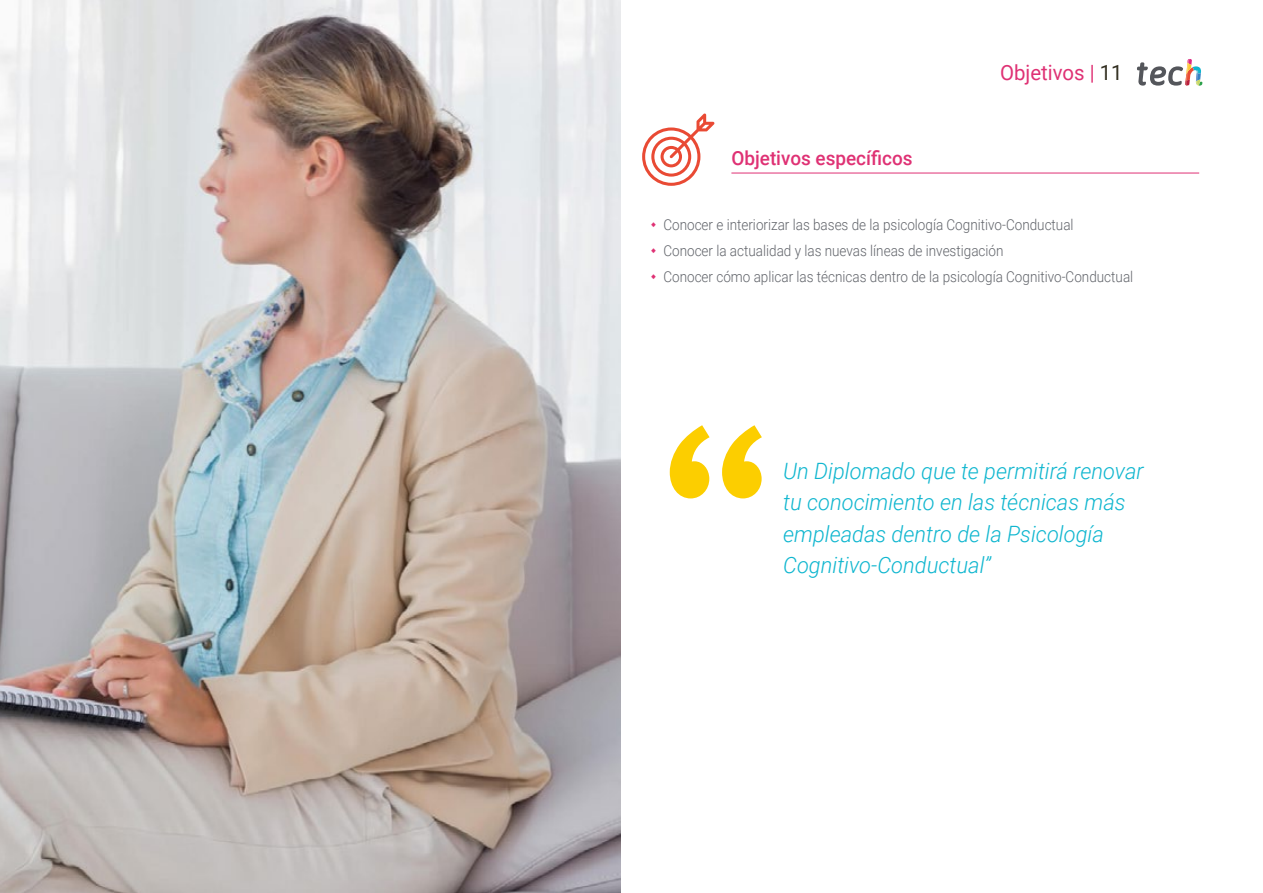
<style>
.page{position:relative;width:1263px;height:893px;background:#fff}
.page>*{position:absolute;margin:0;border:0;box-sizing:border-box;transform-origin:0 0}
.t1{font:italic 300 22.5px/31.5px "Roboto";color:#0fb6cf}
.t2{font:21px "Roboto";color:#df3174}
.t3{font:500 19.5px "Roboto";color:#df3174}
.t4{font:300 15px/26px "Roboto";color:#61646a;scale:.9 1}
.s1{color:#312e20}
</style>
<div class="page">
<img style="left:0;top:0;width:621px;height:893px">
<svg style="left:670px;top:425px;width:92px;height:73px"></svg>
<svg style="left:1137px;top:59px;width:65px;height:27px"></svg>
<hr style="left:731px;top:173px;width:468px;height:1px;background:#df3174">
<svg style="left:642px;top:113px;width:72px;height:73px"></svg>
<h3 class="t3" style="left:731px;top:144px;width:183px">Objetivos específicos</h3>
<h2 class="t2" style="left:1000px;top:57px;width:124px">Objetivos | <span class="s1">11</span></h2>
<p class="t4" style="left:663px;top:211px;width:524px">Conocer e interiorizar las bases de la psicología Cognitivo-Conductual<br>Conocer la actualidad y las nuevas líneas de investigación<br>Conocer cómo aplicar las técnicas dentro de la psicología Cognitivo-Conductual</p>
<h1 class="t1" style="left:783px;top:454px;width:362px">Un Diplomado que te permitirá renovar tu conocimiento en las técnicas más empleadas dentro de la Psicología Cognitivo-Conductual”</h1>
</div>
